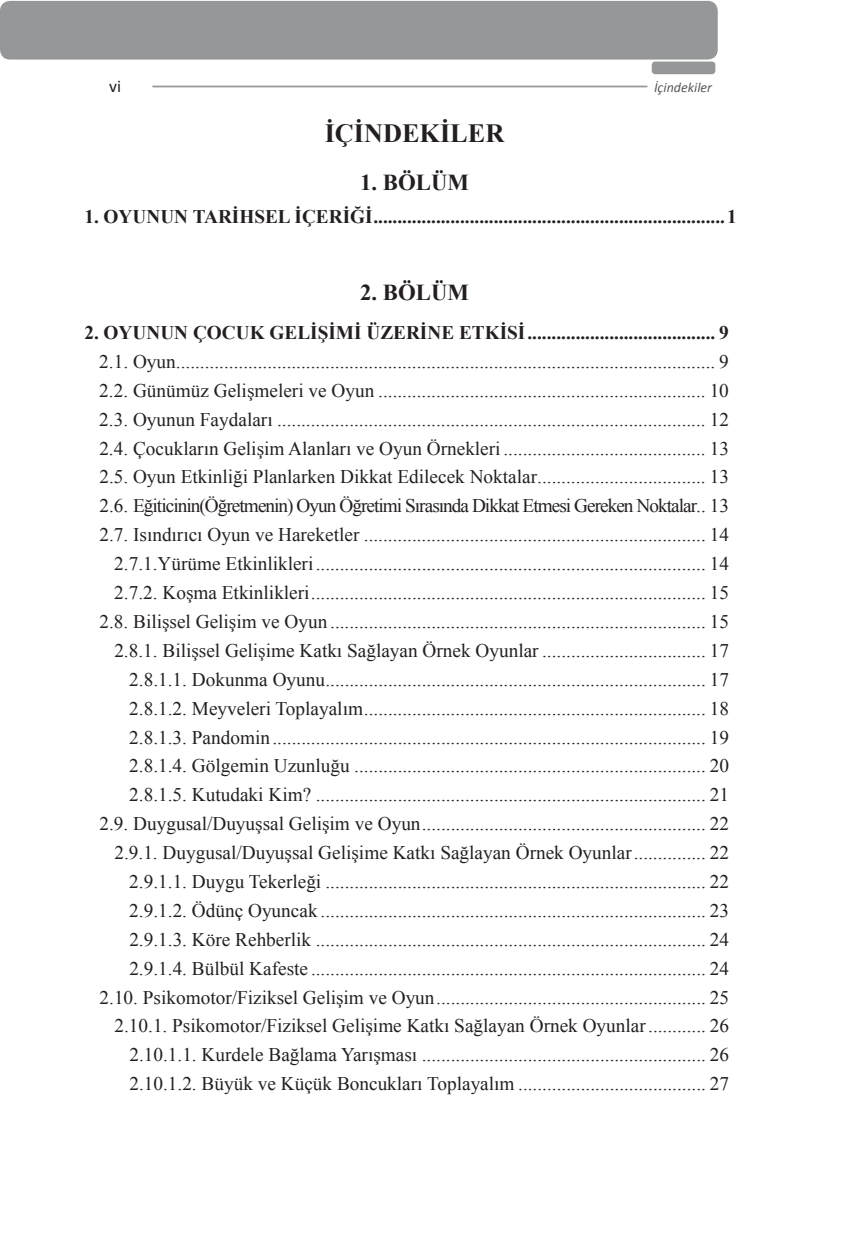
<style>
.page{position:relative;width:844px;height:1241px;background:#fff}
.page>*{position:absolute;margin:0;border:0;box-sizing:border-box;transform-origin:0 0}
.t1{font:700 26.25px "Times New Roman";color:#231f20}
.t2{font:700 22.75px "Times New Roman";color:#231f20}
.t3{font:19.25px/28.9px "Times New Roman";color:#231f20;text-align:right}
.t4{font:700 19.25px "Times New Roman";color:#231f20}
.t5{font:17.5px "Calibri";color:#231f20}
.t6{font:italic 14px "Calibri";color:#57585a}
</style>
<div class="page">
<hr style="left:152px;top:86px;width:495px;height:1px;background:#969798">
<div style="left:0;top:1px;width:717px;height:59px;background:#969798;border-radius:10px"></div>
<div style="left:651px;top:62px;width:64px;height:12px;background:#969798;border-radius:4px"></div>
<p class="t5" style="left:109px;top:75px;width:13px">vi</p>
<p class="t6" style="left:654px;top:78px;width:59px">İçindekiler</p>
<h1 class="t1" style="left:325px;top:115px;width:181px">İÇİNDEKİLER</h1>
<p class="t2" style="left:360px;top:167px;width:110px">1. BÖLÜM</p>
<p class="t4" style="left:84px;top:203px;width:653px">1. OYUNUN TARİHSEL İÇERİĞİ.........................................................................1</p>
<p class="t2" style="left:360px;top:277px;width:110px">2. BÖLÜM</p>
<p class="t4" style="left:84px;top:319px;width:645px">2. OYUNUN ÇOCUK GELİŞİMİ ÜZERİNE ETKİSİ....................................... 9</p>
<p class="t3" style="left:99px;top:346px;width:631px">2.1. Oyun................................................................................................................ 9<br>2.2. Günümüz Gelişmeleri ve Oyun .................................................................... 10<br>2.3. Oyunun Faydaları ......................................................................................... 12<br>2.4. Çocukların Gelişim Alanları ve Oyun Örnekleri .......................................... 13<br>2.5. Oyun Etkinliği Planlarken Dikkat Edilecek Noktalar................................... 13<br>2.6. Eğiticinin(Öğretmenin) Oyun Öğretimi Sırasında Dikkat Etmesi Gereken Noktalar.. 13<br>2.7. Isındırıcı Oyun ve Hareketler ....................................................................... 14<br>2.7.1.Yürüme Etkinlikleri................................................................................. 14<br>2.7.2. Koşma Etkinlikleri.................................................................................. 15<br>2.8. Bilişsel Gelişim ve Oyun .............................................................................. 15<br>2.8.1. Bilişsel Gelişime Katkı Sağlayan Örnek Oyunlar .................................. 17<br>2.8.1.1. Dokunma Oyunu............................................................................... 17<br>2.8.1.2. Meyveleri Toplayalım....................................................................... 18<br>2.8.1.3. Pandomin .......................................................................................... 19<br>2.8.1.4. Gölgemin Uzunluğu ......................................................................... 20<br>2.8.1.5. Kutudaki Kim? ................................................................................. 21<br>2.9. Duygusal/Duyuşsal Gelişim ve Oyun........................................................... 22<br>2.9.1. Duygusal/Duyuşsal Gelişime Katkı Sağlayan Örnek Oyunlar............... 22<br>2.9.1.1. Duygu Tekerleği ............................................................................... 22<br>2.9.1.2. Ödünç Oyuncak ................................................................................ 23<br>2.9.1.3. Köre Rehberlik ................................................................................. 24<br>2.9.1.4. Bülbül Kafeste .................................................................................. 24<br>2.10. Psikomotor/Fiziksel Gelişim ve Oyun........................................................ 25<br>2.10.1. Psikomotor/Fiziksel Gelişime Katkı Sağlayan Örnek Oyunlar............ 26<br>2.10.1.1. Kurdele Bağlama Yarışması ........................................................... 26<br>2.10.1.2. Büyük ve Küçük Boncukları Toplayalım ....................................... 27</p>
</div>
